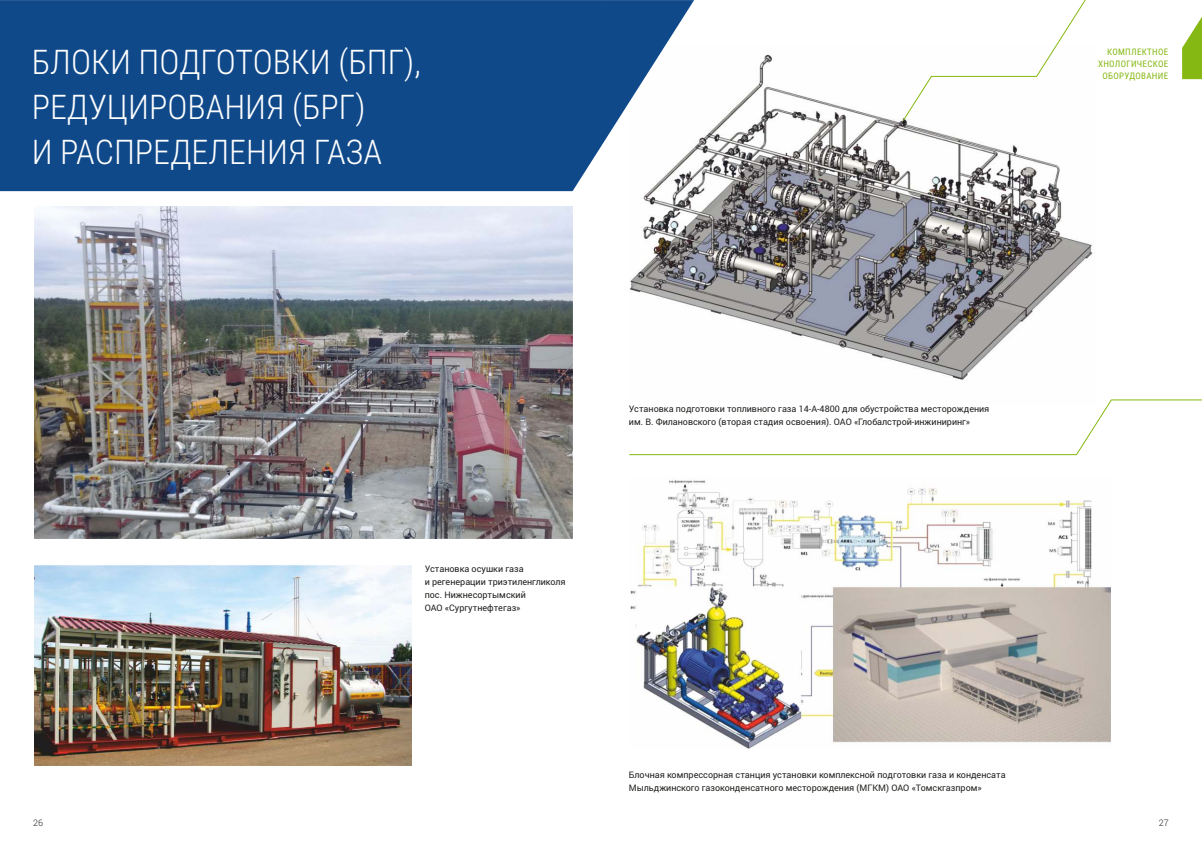
<style>
.page{position:relative;width:1202px;height:854px;background:#fff}
.page>*{position:absolute;margin:0;border:0;box-sizing:border-box;transform-origin:0 0}
.t1{font:300 34px/44.9px "Roboto Condensed";color:#fefefe}
.t2{font:9px/13.1px "Roboto";color:#22201e}
.t3{font:9px/11.9px "Roboto Condensed";letter-spacing:.035em;color:#86b814;text-align:right}
.t4{font:300 9px "Roboto";color:#22201e}
</style>
<div class="page">
<svg style="left:1182px;top:17px;width:20px;height:62px"></svg>
<img style="left:34px;top:565px;width:378px;height:200px">
<img style="left:629px;top:54px;width:464px;height:326px">
<img style="left:630px;top:479px;width:480px;height:269px">
<svg style="left:903px;top:0;width:183px;height:121px"></svg>
<div style="left:0;top:0;width:601px;height:191px;background:#10498a"></div>
<svg style="left:601px;top:0;width:93px;height:146px"></svg>
<img style="left:34px;top:207px;width:539px;height:331px">
<svg style="left:629px;top:399px;width:573px;height:56px"></svg>
<h1 class="t1" style="left:32px;top:43px;width:391px">БЛОКИ ПОДГОТОВКИ (БПГ),<br>РЕДУЦИРОВАНИЯ (БРГ)<br>И РАСПРЕДЕЛЕНИЯ ГАЗА</h1>
<p class="t3" style="left:1088px;top:47px;width:81px">КОМПЛЕКТНОЕ<br>ТЕХНОЛОГИЧЕСКОЕ<br>ОБОРУДОВАНИЕ</p>
<p class="t2" style="left:425px;top:561px;width:142px">Установка осушки газа<br>и регенерации триэтиленгликоля пос. Нижнесортымский<br>ОАО «Сургутнефтегаз»</p>
<p class="t2" style="left:629px;top:401px;width:362px">Установка подготовки топливного газа 14-А-4800 для обустройства месторождения им. В. Филановского (вторая стадия освоения). ОАО «Глобалстрой-инжиниринг»</p>
<p class="t2" style="left:629px;top:767px;width:378px">Блочная компрессорная станция установки комплексной подготовки газа и конденсата<br>Мыльджинского газоконденсатного месторождения (МГКМ) ОАО «Томскгазпром»</p>
<p class="t4" style="left:33px;top:815px;width:11px">26</p>
<p class="t4" style="left:1159px;top:815px;width:11px">27</p>
</div>
